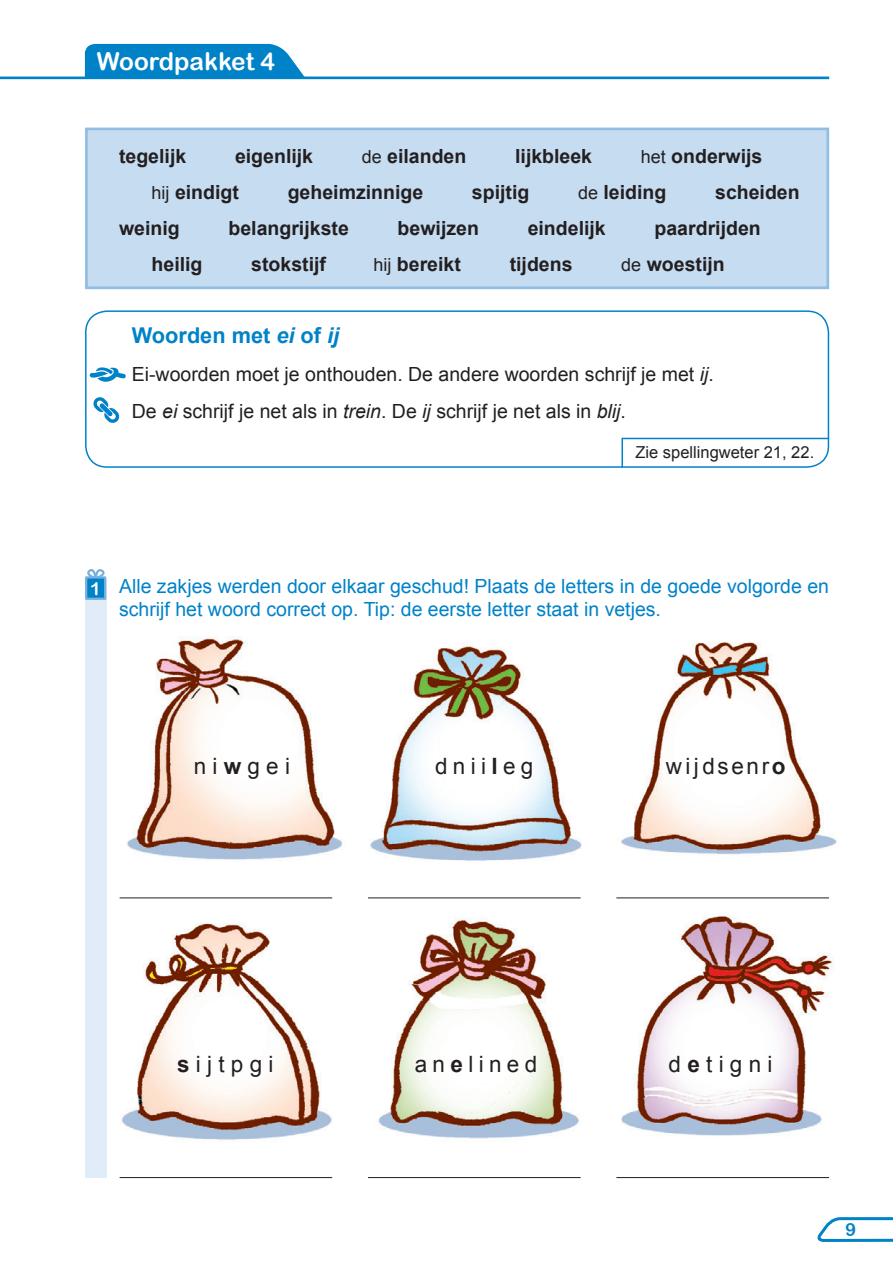
<style>
.page{position:relative;width:893px;height:1263px;background:#fff}
.page>*{position:absolute;margin:0;border:0;box-sizing:border-box;transform-origin:0 0}
.t1{font:24.45px "Arial Rounded MT Bold";color:#fff}
.t2{font:22.5px "Arial";color:#231f20}
.t3{font:700 21.75px "Arial";color:#0082c8}
.t4{font:700 19.5px "Arial";color:#231f20}
.t5{font:19.5px/22.5px "Arial";color:#0082c8}
.t6{font:19.5px/37.5px "Arial";color:#231f20}
.t7{font:18px "Arial Rounded MT Bold";color:#0082c8}
.t8{font:18px "Arial Rounded MT Bold";color:#fff}
.t9{font:16.5px "Arial";color:#231f20}
.s1{font-weight:400;font-size:18px}
.s2{font-style:italic}
.s3{font-weight:700}
</style>
<div class="page">
<hr style="left:0;top:77px;width:829px;height:2px;background:#0082c8">
<div style="left:85px;top:128px;width:744px;height:161px;background:#c5dcf1;border:3px solid #92bee4"></div>
<svg style="left:82px;top:43px;width:229px;height:34px;background:#1f91ce"></svg>
<svg style="left:817px;top:1217px;width:76px;height:25px"></svg>
<img style="left:106px;top:608px;width:731px;height:256px">
<img style="left:106px;top:912px;width:727px;height:249px">
<svg style="left:87px;top:569px;width:20px;height:11px"></svg>
<div style="left:85px;top:579px;width:21px;height:599px;background:#e0ecf7"></div>
<div style="left:86px;top:577px;width:19px;height:22px;background:#0082c8"></div>
<div style="left:85px;top:576px;width:21px;height:24px;border:2px solid #76b1df"></div>
<hr style="left:120px;top:1177px;width:212px;height:1px;background:#231f20">
<hr style="left:120px;top:897px;width:212px;height:1px;background:#231f20">
<hr style="left:368px;top:1177px;width:213px;height:1px;background:#231f20">
<hr style="left:368px;top:897px;width:213px;height:1px;background:#231f20">
<hr style="left:616px;top:1177px;width:213px;height:1px;background:#231f20">
<hr style="left:616px;top:897px;width:213px;height:1px;background:#231f20">
<div style="left:85px;top:310px;width:744px;height:158px;border:2px solid #0082c8;border-radius:21px"></div>
<svg style="left:621px;top:437px;width:209px;height:31px"></svg>
<svg style="left:93px;top:397px;width:27px;height:26px"></svg>
<svg style="left:90px;top:367px;width:36px;height:15px"></svg>
<p class="t1" style="left:97px;top:47px;width:180px">Woordpakket 4</p>
<p class="t4" style="left:119px;top:143px;width:69px">tegelijk</p>
<p class="t4" style="left:235px;top:143px;width:80px">eigenlijk</p>
<p class="t4" style="left:362px;top:143px;width:106px"><span class="s1">de</span> eilanden</p>
<p class="t4" style="left:515px;top:143px;width:78px">lijkbleek</p>
<p class="t4" style="left:641px;top:143px;width:123px"><span class="s1">het</span> onderwijs</p>
<p class="t4" style="left:152px;top:179px;width:89px"><span class="s1">hij</span> eindigt</p>
<p class="t4" style="left:288px;top:179px;width:137px">geheimzinnige</p>
<p class="t4" style="left:472px;top:179px;width:59px">spijtig</p>
<p class="t4" style="left:578px;top:179px;width:90px"><span class="s1">de</span> leiding</p>
<p class="t4" style="left:715px;top:179px;width:86px">scheiden</p>
<p class="t4" style="left:119px;top:215px;width:62px">weinig</p>
<p class="t4" style="left:229px;top:215px;width:122px">belangrijkste</p>
<p class="t4" style="left:398px;top:215px;width:83px">bewijzen</p>
<p class="t4" style="left:528px;top:215px;width:80px">eindelijk</p>
<p class="t4" style="left:655px;top:215px;width:108px">paardrijden</p>
<p class="t4" style="left:152px;top:251px;width:52px">heilig</p>
<p class="t4" style="left:251px;top:251px;width:76px">stokstijf</p>
<p class="t4" style="left:374px;top:251px;width:89px"><span class="s1">hij</span> bereikt</p>
<p class="t4" style="left:510px;top:251px;width:64px">tijdens</p>
<p class="t4" style="left:621px;top:251px;width:105px"><span class="s1">de</span> woestijn</p>
<p class="t3" style="left:132px;top:321px;width:209px">Woorden met <span class="s2">ei</span> of <span class="s2">ij</span></p>
<p class="t6" style="left:132px;top:355px;width:584px">Ei-woorden moet je onthouden. De andere woorden schrijf je met <span class="s2">ij</span>.<br>De <span class="s2">ei</span> schrijf je net als in <span class="s2">trein</span>. De <span class="s2">ij</span> schrijf je net als in <span class="s2">blij</span>.</p>
<p class="t9" style="left:635px;top:442px;width:180px">Zie spellingweter 21, 22.</p>
<p class="t8" style="left:90px;top:578px;width:12px">1</p>
<p class="t5" style="left:119px;top:575px;width:711px">Alle zakjes werden door elkaar geschud! Plaats de letters in de goede volgorde en schrijf het woord correct op. Tip: de eerste letter staat in vetjes.</p>
<p class="t2" style="left:194px;top:751px;width:98px">n i <span class="s3">w</span> g e i</p>
<p class="t2" style="left:435px;top:751px;width:100px">d n i i <span class="s3">l</span> e g</p>
<p class="t2" style="left:666px;top:751px;width:121px">w ijd s e n r <span class="s3">o</span></p>
<p class="t2" style="left:177px;top:1049px;width:98px"><span class="s3">s</span> i j t p g i</p>
<p class="t2" style="left:415px;top:1049px;width:124px">a n <span class="s3">e</span> l i n e d</p>
<p class="t2" style="left:669px;top:1049px;width:105px">d <span class="s3">e</span> t i g n i</p>
<p class="t7" style="left:845px;top:1218px;width:12px">9</p>
</div>
